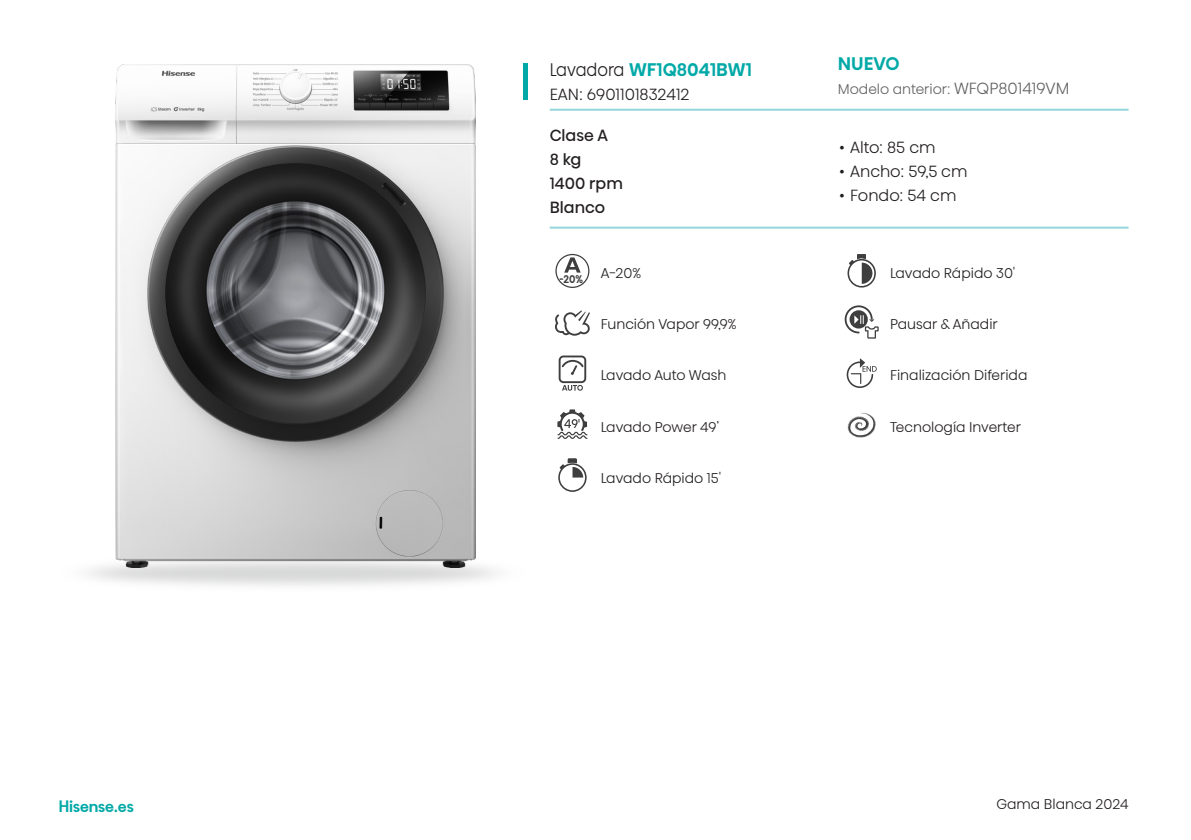
<style>
.page{position:relative;width:1191px;height:840px;background:#fff}
.page>*{position:absolute;margin:0;border:0;box-sizing:border-box;transform-origin:0 0}
.t1{font:500 18px "Hisense Alfabet";color:#00a9a7}
.t2{font:300 16px "Hisense Alfabet";color:#231f20}
.t3{font:16px/24px "Hisense Alfabet";color:#231f20}
.t4{font:500 14.6px "Hisense Alfabet";color:#00a9a7}
.t5{font:300 14px "Hisense Alfabet";color:#231f20}
.t6{font:300 14px "Hisense Alfabet";color:#636366}
.t7{font:500 11px "Hisense Alfabet";color:#3e3e3f;scale:.7 1}
.s1{font-size:16px}
.s2{font-weight:300;color:#231f20}
</style>
<div class="page">
<img style="left:88px;top:565px;width:408px;height:21px">
<div style="left:522px;top:63px;width:5px;height:36px;background:#00a9a7"></div>
<hr style="left:550px;top:109px;width:578px;height:2px;background:#92d5da">
<hr style="left:550px;top:226px;width:578px;height:2px;background:#92d5da">
<img style="left:115px;top:64px;width:361px;height:503px">
<svg style="left:555px;top:254px;width:34px;height:34px"></svg>
<svg style="left:847px;top:254px;width:29px;height:33px"></svg>
<svg style="left:555px;top:310px;width:35px;height:25px"></svg>
<svg style="left:844px;top:305px;width:34px;height:33px"></svg>
<svg style="left:562px;top:385px;width:21px;height:5px"></svg>
<div style="left:558px;top:355px;width:28px;height:28px;border:2px solid #3e3e3f;border-radius:4px"></div>
<svg style="left:560px;top:359px;width:25px;height:16px"></svg>
<svg style="left:846px;top:358px;width:30px;height:30px"></svg>
<svg style="left:557px;top:409px;width:30px;height:29px"></svg>
<svg style="left:847px;top:412px;width:29px;height:25px"></svg>
<svg style="left:558px;top:458px;width:28px;height:33px"></svg>
<p class="t1" style="left:838px;top:51px;width:63px">NUEVO</p>
<p class="t6" style="left:838px;top:76px;width:233px">Modelo anterior: <span class="s1">WFQP801419VM</span></p>
<p class="t1" style="left:550px;top:57px;width:204px"><span class="s2">Lavadora</span> WF1Q8041BW1</p>
<p class="t2" style="left:550px;top:80px;width:141px">EAN: 6901101832412</p>
<p class="t3" style="left:550px;top:121px;width:75px">Clase A<br>8 kg<br>1400 rpm<br>Blanco</p>
<p class="t2" style="left:839px;top:132px;width:98px">• Alto: 85 cm</p>
<p class="t2" style="left:839px;top:156px;width:130px">• Ancho: 59,5 cm</p>
<p class="t2" style="left:839px;top:180px;width:119px">• Fondo: 54 cm</p>
<p class="t7" style="left:559px;top:270px;width:35px">-20%</p>
<p class="t5" style="left:601px;top:260px;width:42px">A-20%</p>
<p class="t5" style="left:890px;top:260px;width:127px">Lavado Rápido 30'</p>
<p class="t5" style="left:601px;top:311px;width:137px">Función Vapor 99,9%</p>
<p class="t5" style="left:890px;top:311px;width:109px">Pausar &amp; Añadir</p>
<p class="t5" style="left:601px;top:362px;width:127px">Lavado Auto Wash</p>
<p class="t5" style="left:890px;top:362px;width:139px">Finalización Diferida</p>
<p class="t5" style="left:601px;top:413px;width:120px">Lavado Power 49’</p>
<p class="t5" style="left:890px;top:413px;width:132px">Tecnología Inverter</p>
<p class="t5" style="left:601px;top:464px;width:122px">Lavado Rápido 15'</p>
<p class="t4" style="left:59px;top:795px;width:76px">HISENSE.ES</p>
<p class="t5" style="left:996px;top:790px;width:134px">Gama Blanca 2024</p>
</div>
